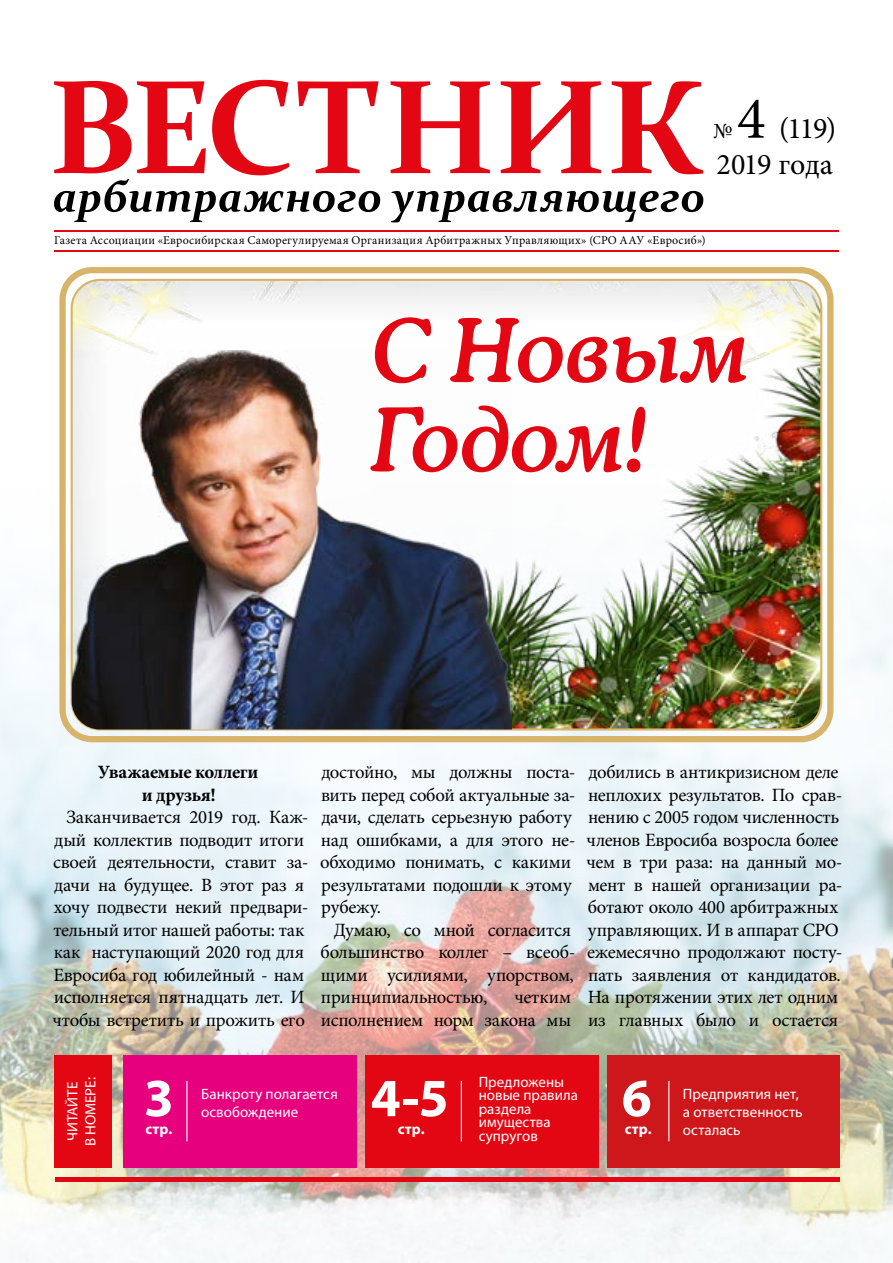
<style>
.page{position:relative;width:893px;height:1263px;background:#fff}
.page>*{position:absolute;margin:0;border:0;box-sizing:border-box;transform-origin:0 0}
.t1{font:italic 86.85px/89.4px "Cooper Medium CBT";color:#e30613}
.t2{font:700 54px "Myriad Pro";color:#fff}
.t3{font:30px/36px "Minion Pro";letter-spacing:-.03em;color:#000;text-align:right}
.t4{font:22.5px "Minion Pro";color:#000}
.t5{font:18.75px/22.5px "Minion Pro";letter-spacing:-.015em;color:#000}
.t6{font:700 18.75px/22.5px "Minion Pro";letter-spacing:-.015em;color:#000;text-align:center}
.t7{font:15px/13.5px "Myriad Pro";color:#fff}
.t8{font:700 15px "Myriad Pro";letter-spacing:.015em;color:#fff}
.t9{font:12px "Minion Pro";letter-spacing:.025em;color:#000}
.s1{font-size:60px}
</style>
<div class="page">
<img style="left:0;top:485px;width:893px;height:778px">
<div style="left:123px;top:1055px;width:233px;height:112px;background:#e6007d"></div>
<div style="left:54px;top:1055px;width:57px;height:112px;background:#e30613"></div>
<hr style="left:54px;top:231px;width:785px;height:1px;background:#e30613">
<hr style="left:54px;top:250px;width:785px;height:1px;background:#e30613">
<div style="left:55px;top:1177px;width:785px;height:5px;background:#e30613"></div>
<svg style="left:54px;top:80px;width:649px;height:95px"></svg>
<svg style="left:54px;top:179px;width:649px;height:43px"></svg>
<hr style="left:186px;top:1081px;width:1px;height:60px;background:#fff">
<div style="left:607px;top:1055px;width:233px;height:112px;background:#cd171a"></div>
<div style="left:365px;top:1055px;width:233px;height:112px;background:#e30613"></div>
<hr style="left:461px;top:1081px;width:1px;height:60px;background:#fff">
<hr style="left:668px;top:1081px;width:1px;height:60px;background:#fff">
<img style="left:72px;top:280px;width:749px;height:449px">
<div style="left:59px;top:267px;width:774px;height:475px;border:6px solid #d7b46a;border-radius:30px"></div>
<img style="left:72px;top:350px;width:440px;height:379px">
<h3 class="t3" style="left:717px;top:110px;width:121px"><span class="s1">4</span> (119)<br>2019 года</h3>
<p class="t4" style="left:713px;top:115px;width:21px">№</p>
<p class="t9" style="left:54px;top:232px;width:653px">Газета Ассоциации «Евросибирская Саморегулируемая Организация Арбитражных Управляющих» (СРО ААУ «Евросиб»)</p>
<h1 class="t1" style="left:372px;top:305px;width:379px">С Новым<br>Годом!</h1>
<p class="t6" style="left:98px;top:761px;width:162px">Уважаемые коллеги и друзья!</p>
<p class="t5" style="left:53px;top:806px;width:257px;text-indent:14px">Заканчивается 2019 год. Каж&shy;дый коллектив подводит итоги своей деятельности, ставит за&shy;дачи на будущее. В этот раз я хочу подвести некий предвари&shy;тельный итог нашей работы: так как наступающий 2020 год для<br>Евросиба год юбилейный - нам исполняется пятнадцать лет. И чтобы встретить и прожить его</p>
<p class="t5" style="left:320px;top:761px;width:257px">достойно, мы должны поста&shy;вить перед собой актуальные за&shy;дачи, сделать серьезную работу над ошибками, а для этого не&shy;обходимо понимать, с какими результатами подошли к этому рубежу.</p>
<p class="t5" style="left:321px;top:919px;width:256px;text-indent:13px">Думаю, со мной согласится большинство коллег – всеоб&shy;щими усилиями, упорством, принципиальностью,</p>
<p class="t5" style="left:321px;top:986px;width:252px;text-align:right">четким<br>исполнением норм закона мы</p>
<p class="t5" style="left:587px;top:761px;width:257px">добились в антикризисном деле неплохих результатов. По срав&shy;нению с 2005 годом численность членов Евросиба возросла более чем в три раза: на данный мо&shy;мент в нашей организации ра&shy;ботают около 400 арбитражных управляющих. И в аппарат СРО ежемесячно продолжают посту&shy;пать заявления от кандидатов.<br>На протяжении этих лет одним из главных было и остается</p>
<p class="t7" style="left:63px;top:1146px;width:70px;line-height:18px;text-align:center;rotate:-90deg">ЧИТАЙТЕ<br>В НОМЕРЕ:</p>
<h2 class="t2" style="left:144px;top:1063px;width:31px">3</h2>
<p class="t8" style="left:145px;top:1119px;width:28px">стр.</p>
<p class="t7" style="left:201px;top:1087px;width:138px">Банкроту полагается</p>
<p class="t7" style="left:201px;top:1105px;width:98px">освобождение</p>
<h2 class="t2" style="left:371px;top:1063px;width:79px">4-5</h2>
<p class="t8" style="left:398px;top:1119px;width:28px">стр.</p>
<p class="t7" style="left:479px;top:1075px;width:101px">Предложены новые правила раздела имущества супругов</p>
<p class="t7" style="left:683px;top:1084px;width:121px;line-height:18px">Предприятия нет, а ответственность осталась</p>
<h2 class="t2" style="left:622px;top:1063px;width:31px">6</h2>
<p class="t8" style="left:625px;top:1119px;width:28px">стр.</p>
</div>
